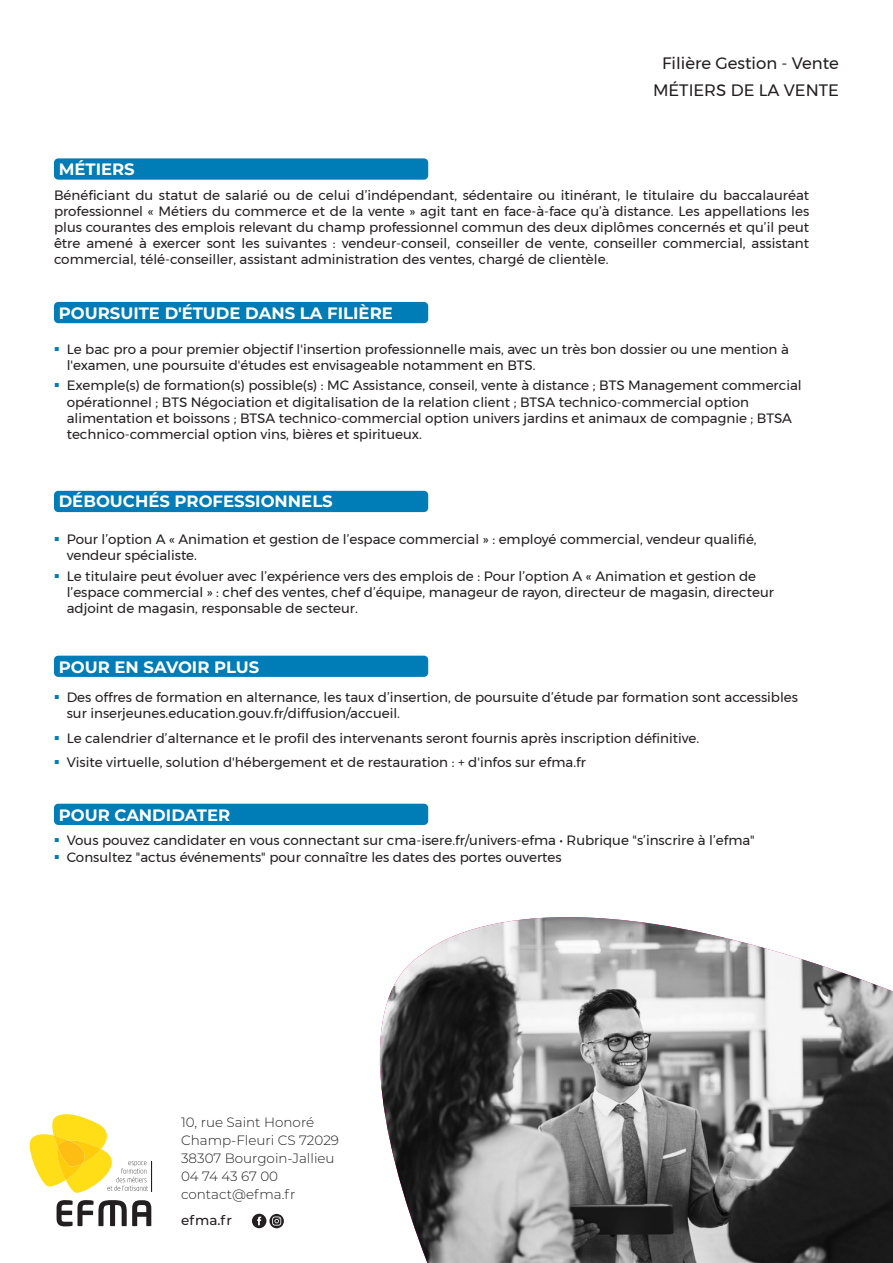
<style>
.page{position:relative;width:893px;height:1263px;background:#fff}
.page>*{position:absolute;margin:0;border:0;box-sizing:border-box;transform-origin:0 0}
.t1{font:700 16.5px "Montserrat";color:#fff}
.t2{font:16.5px/26.2px "Montserrat";color:#231f20;text-align:center}
.t3{font:13.5px/16.2px "Montserrat";color:#231f20}
.t4{font:300 13.5px/18px "Montserrat";color:#231f20}
.t5{font:500 13.5px "Montserrat";letter-spacing:.04em;color:#231f20}
</style>
<div class="page">
<img style="left:379px;top:917px;width:514px;height:346px">
<div style="left:54px;top:491px;width:374px;height:21px;background:#007cb6;border-radius:4px"></div>
<div style="left:54px;top:158px;width:374px;height:22px;background:#007cb6;border-radius:4px"></div>
<hr style="left:151px;top:1161px;width:1px;height:30px;background:#231f20">
<svg style="left:57px;top:1200px;width:94px;height:26px"></svg>
<svg style="left:30px;top:1114px;width:118px;height:79px"></svg>
<div style="left:54px;top:302px;width:374px;height:21px;background:#007cb6;border-radius:4px"></div>
<div style="left:54px;top:656px;width:374px;height:21px;background:#007cb6;border-radius:4px"></div>
<div style="left:54px;top:804px;width:374px;height:21px;background:#007cb6;border-radius:4px"></div>
<div style="left:252px;top:1214px;width:14px;height:14px;background:#231f20;border-radius:50%"></div>
<svg style="left:257px;top:1216px;width:4px;height:9px"></svg>
<svg style="left:269px;top:1214px;width:15px;height:14px"></svg>
<p class="t2" style="left:653px;top:50px;width:187px">Filière Gestion - Vente<br>MÉTIERS DE LA VENTE</p>
<p class="t1" style="left:59px;top:157px;width:78px">MÉTIERS</p>
<p class="t3" style="left:54px;top:186px;width:757px;text-align:justify">Bénéficiant du statut de salarié ou de celui d’indépendant, sédentaire ou itinérant, le titulaire du baccalauréat professionnel « Métiers du commerce et de la vente » agit tant en face-à-face qu’à distance. Les appellations les plus courantes des emplois relevant du champ professionnel commun des deux diplômes concernés et qu’il peut être amené à exercer sont les suivantes : vendeur-conseil, conseiller de vente, conseiller commercial, assistant commercial, télé-conseiller, assistant administration des ventes, chargé de clientèle.</p>
<p class="t1" style="left:59px;top:301px;width:336px">POURSUITE D'ÉTUDE DANS LA FILIÈRE</p>
<p class="t3" style="left:67px;top:341px;width:724px">Le bac pro a pour premier objectif l'insertion professionnelle mais, avec un très bon dossier ou une mention à l'examen, une poursuite d'études est envisageable notamment en BTS.</p>
<p class="t3" style="left:67px;top:377px;width:736px">Exemple(s) de formation(s) possible(s) : MC Assistance, conseil, vente à distance ; BTS Management commercial opérationnel ; BTS Négociation et digitalisation de la relation client ; BTSA technico-commercial option alimentation et boissons ; BTSA technico-commercial option univers jardins et animaux de compagnie ; BTSA technico-commercial option vins, bières et spiritueux.</p>
<p class="t1" style="left:59px;top:489px;width:276px">DÉBOUCHÉS PROFESSIONNELS</p>
<p class="t3" style="left:67px;top:531px;width:691px">Pour l’option A « Animation et gestion de l’espace commercial » : employé commercial, vendeur qualifié, vendeur spécialiste.</p>
<p class="t3" style="left:67px;top:568px;width:709px">Le titulaire peut évoluer avec l’expérience vers des emplois de : Pour l’option A « Animation et gestion de l’espace commercial » : chef des ventes, chef d’équipe, manageur de rayon, directeur de magasin, directeur adjoint de magasin, responsable de secteur.</p>
<p class="t1" style="left:59px;top:655px;width:202px">POUR EN SAVOIR PLUS</p>
<p class="t3" style="left:67px;top:689px;width:733px">Des offres de formation en alternance, les taux d’insertion, de poursuite d’étude par formation sont accessibles sur inserjeunes.education.gouv.fr/diffusion/accueil.</p>
<p class="t3" style="left:67px;top:725px;width:634px;line-height:24.8px">Le calendrier d’alternance et le profil des intervenants seront fournis après inscription définitive.<br>Visite virtuelle, solution d'hébergement et de restauration : + d'infos sur efma.fr</p>
<p class="t1" style="left:59px;top:803px;width:173px">POUR CANDIDATER</p>
<p class="t3" style="left:67px;top:832px;width:689px">Vous pouvez candidater en vous connectant sur cma-isere.fr/univers-efma • Rubrique "s’inscrire à l’efma"<br>Consultez "actus événements" pour connaître les dates des portes ouvertes</p>
<p class="t4" style="left:181px;top:1113px;width:159px">10, rue Saint Honoré<br>Champ-Fleuri CS 72029<br>38307 Bourgoin-Jallieu<br>04 74 43 67 00 contact@efma.fr</p>
<p class="t5" style="left:181px;top:1210px;width:52px">efma.fr</p>
</div>
